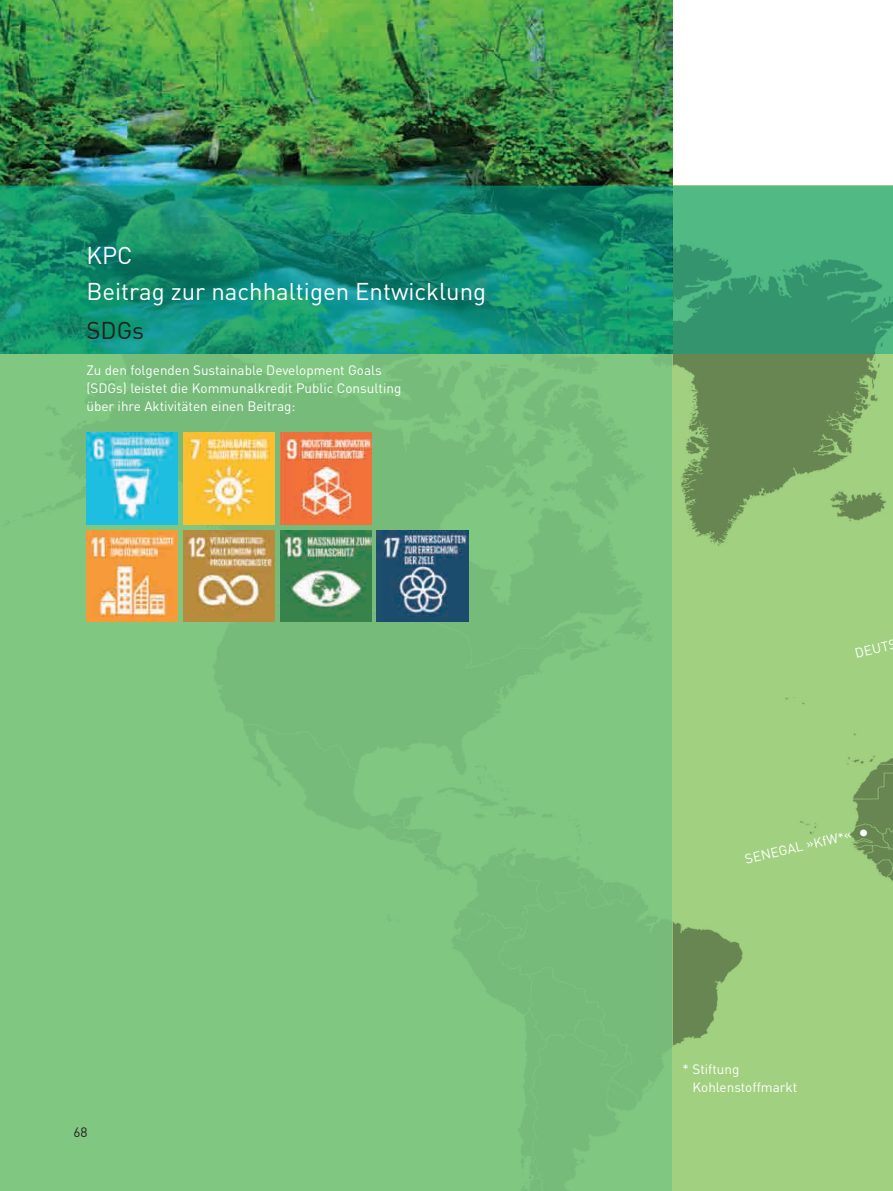
<style>
.page{position:relative;width:893px;height:1191px;background:#fff}
.page>*{position:absolute;margin:0;border:0;box-sizing:border-box;transform-origin:0 0}
.t1{font:24px/36px "DIN Pro";color:#fff}
.t2{font:24px "DIN Pro";color:#231f20}
.t3{font:13.5px/18px "DIN Pro";color:#fff}
.t4{font:13.5px "DIN Pro";color:#231f20}
.s1{font-size:21px}
</style>
<div class="page">
<img style="left:672px;top:353px;width:221px;height:838px">
<img style="left:0;top:0;width:672px;height:186px">
<div style="left:0;top:186px;width:893px;height:167px;background:#00a38a;opacity:.5"></div>
<div style="left:0;top:186px;width:672px;height:1005px;background:#00a38a;opacity:.2"></div>
<img style="left:86px;top:433px;width:92px;height:91px">
<img style="left:183px;top:433px;width:91px;height:91px">
<img style="left:280px;top:433px;width:91px;height:91px">
<img style="left:86px;top:531px;width:92px;height:91px">
<img style="left:183px;top:531px;width:91px;height:91px">
<img style="left:280px;top:531px;width:91px;height:91px">
<img style="left:377px;top:531px;width:91px;height:91px">
<h1 class="t1" style="left:86px;top:240px;width:401px">KPC<br>Beitrag zur nachhaltigen Entwicklung</h1>
<h1 class="t2" style="left:86px;top:322px;width:59px">SDGs</h1>
<p class="t3" style="left:86px;top:362px;width:316px">Zu den folgenden Sustainable Development Goals (SDGs) leistet die Kommunalkredit Public Consulting über ihre Aktivitäten einen Beitrag:</p>
<p class="t4" style="left:74px;top:1128px;width:16px">68</p>
<p class="t3" style="left:853px;top:646px;width:44px;rotate:-13deg">DEUTS</p>
<p class="t3" style="left:743px;top:852px;width:128px;rotate:-13deg">SENEGAL »KfW*« <span class="s1">•</span></p>
<p class="t3" style="left:692px;top:1062px;width:106px;text-indent:-10px">* Stiftung<br>Kohlenstoffmarkt</p>
</div>
